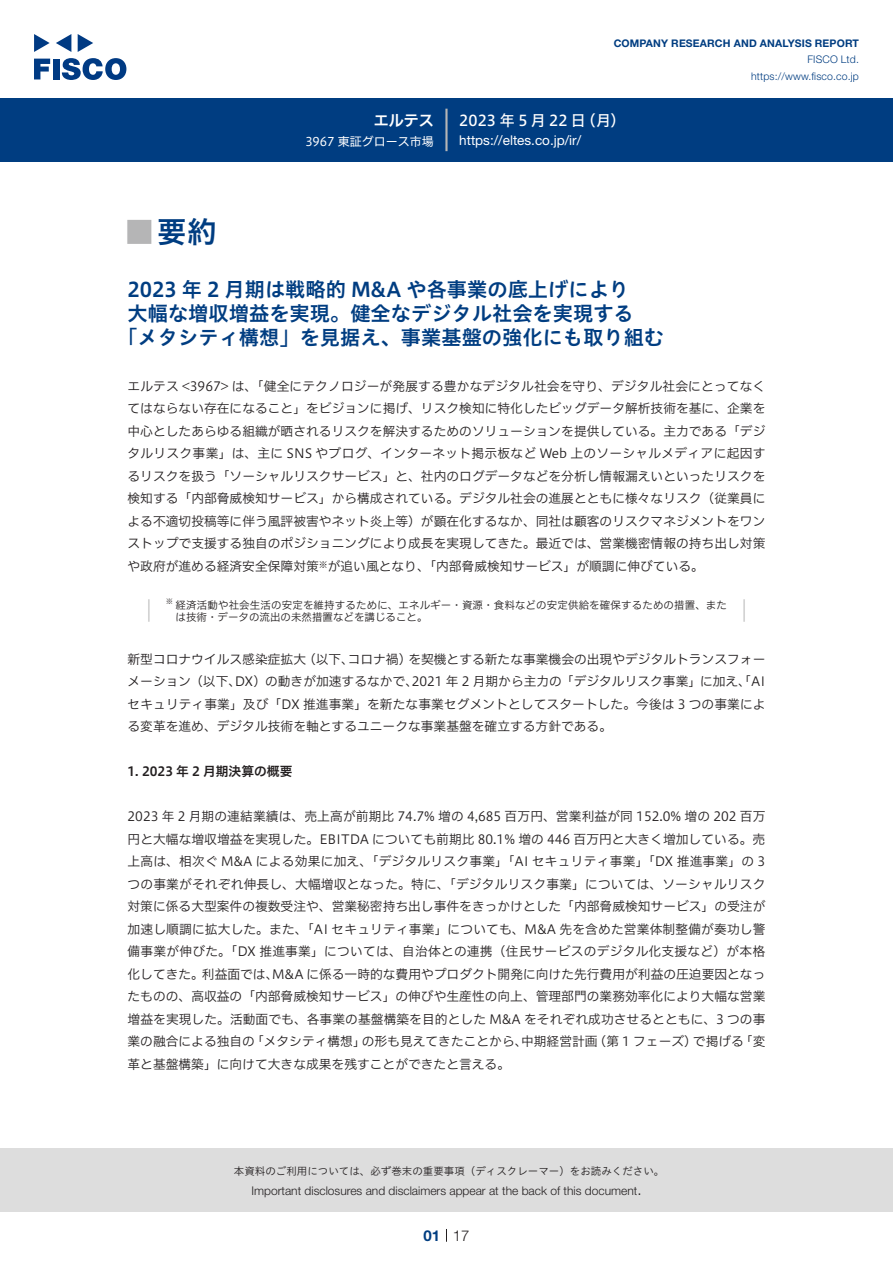
<style>
.page{position:relative;width:893px;height:1263px;background:#fff}
.page>*{position:absolute;margin:0;border:0;box-sizing:border-box;transform-origin:0 0}
.t1{font:30px "Hiragino UD Sans Std N W6";color:#003d81}
.t2{font:24px "Hiragino UD Sans Std N W6";color:#b5b5b6}
.t3{font:20.25px "Hiragino UD Sans Std W6";color:#003d81}
.t4{font:15px "Hiragino UD Sans F Std N W5";letter-spacing:.21em;color:#fff}
.t5{font:15px "Hiragino UD Sans F Std N W6";color:#fff}
.t6{font:300 15px "Helvetica Neue LT Std";color:#231f20}
.t7{font:700 15px "Helvetica Neue LT Std";color:#003d81}
.t8{font:13.5px "Helvetica Neue LT Std";color:#fff}
.t9{font:12.75px/22.5px "Hiragino UD Sans F Std N W3";color:#231f20}
.t10{font:12.75px "Hiragino UD Sans F Std N W3";letter-spacing:.02em;color:#231f20}
.t11{font:12.75px "Hiragino UD Sans F Std N W6";color:#231f20}
.t12{font:300 12px "Helvetica Neue LT Std";color:#231f20}
.t13{font:12px "Hiragino UD Sans F Std N W4";color:#fff}
.t14{font:10.5px "Hiragino UD Sans F Std N W3";letter-spacing:.01em;color:#231f20}
.t15{font:10.5px "Hiragino UD Sans Std W3";color:#231f20}
.t16{font:700 10.5px "Helvetica Neue LT Std";letter-spacing:.015em;color:#003d81}
.t17{font:300 10.5px/16.5px "Helvetica Neue LT Std";letter-spacing:.015em;color:#003d81;text-align:right}
.t18{font:8.85px "Hiragino UD Sans F Std N W3";color:#231f20}
.t19{font:7.35px "Hiragino UD Sans F Std N W3";color:#231f20}
</style>
<div class="page">
<div style="left:0;top:1148px;width:893px;height:64px;background:#ddd"></div>
<svg style="left:34px;top:59px;width:16px;height:20px"></svg>
<div style="left:53px;top:59px;width:6px;height:20px;background:#003a83"></div>
<svg style="left:62px;top:58px;width:64px;height:22px"></svg>
<svg style="left:34px;top:34px;width:16px;height:18px"></svg>
<svg style="left:78px;top:34px;width:15px;height:18px"></svg>
<svg style="left:56px;top:34px;width:15px;height:18px"></svg>
<div style="left:0;top:98px;width:893px;height:64px;background:#003d81"></div>
<hr style="left:445px;top:109px;width:3px;height:42px;background:#b5b5b6">
<svg style="left:446px;top:1229px;width:1px;height:13px"></svg>
<hr style="left:148px;top:599px;width:2px;height:23px;background:#d3d3d3">
<hr style="left:743px;top:599px;width:2px;height:23px;background:#d3d3d3">
<p class="t5" style="left:374px;top:109px;width:62px">エルテス</p>
<p class="t13" style="left:305px;top:132px;width:130px">3967 東証グロース市場</p>
<p class="t16" style="left:614px;top:37px;width:247px">COMPANY RESEARCH AND ANALYSIS REPORT</p>
<p class="t17" style="left:751px;top:51px;width:109px">FISCO Ltd. https://www.fisco.co j p.</p>
<p class="t4" style="left:581px;top:109px;width:46px">（月(</p>
<p class="t4" style="left:459px;top:109px;width:128px">2023年5月22日</p>
<p class="t8" style="left:459px;top:132px;width:123px">https://eltes. c o j p. /i r/</p>
<h1 class="t1" style="left:157px;top:209px;width:61px">要約</h1>
<h2 class="t2" style="left:128px;top:213px;width:25px">█</h2>
<h3 class="t3" style="left:128px;top:274px;width:503px">2023 年 2 月期は戦略的 M&amp;A や各事業の底上げにより</h3>
<h3 class="t3" style="left:128px;top:298px;width:508px">大幅な増収増益を実現。健全なデジタル社会を実現する</h3>
<h3 class="t3" style="left:117px;top:322px;width:548px">「メタシティ構想」を見据え、事業基盤の強化にも取り組む</h3>
<p class="t9" style="left:128px;top:374px;width:639px">エルテス &lt;3967&gt; は、「健全にテクノロジーが発展する豊かなデジタル社会を守り、デジタル社会にとってなく</p>
<p class="t9" style="left:128px;top:397px;width:639px">てはならない存在になること」をビジョンに掲げ、リスク検知に特化したビッグデータ解析技術を基に、企業を</p>
<p class="t9" style="left:128px;top:419px;width:639px">中心としたあらゆる組織が晒されるリスクを解決するためのソリューションを提供している。主力である「デジ</p>
<p class="t10" style="left:128px;top:444px;width:639px">タルリスク事業」は、主に SNS やブログ、インターネット掲示板など Web 上のソーシャルメディアに起因す</p>
<p class="t9" style="left:128px;top:464px;width:639px">るリスクを扱う「ソーシャルリスクサービス」と、社内のログデータなどを分析し情報漏えいといったリスクを</p>
<p class="t9" style="left:128px;top:487px;width:639px">検知する「内部脅威検知サービス」から構成されている。デジタル社会の進展とともに様々なリスク（従業員に</p>
<p class="t9" style="left:128px;top:509px;width:639px">よる不適切投稿等に伴う風評被害やネット炎上等）が顕在化するなか、同社は顧客のリスクマネジメントをワン</p>
<p class="t9" style="left:128px;top:532px;width:639px">ストップで支援する独自のポジショニングにより成長を実現してきた。最近では、営業機密情報の持ち出し対策</p>
<p class="t9" style="left:328px;top:554px;width:378px">が追い風となり、「内部脅威検知サービス」が順調に伸びている。</p>
<p class="t9" style="left:128px;top:554px;width:193px">や政府が進める経済安全保障対策</p>
<p class="t14" style="left:176px;top:597px;width:553px">経済活動や社会生活の安定を維持するために、エネルギー・資源・食料などの安定供給を確保するための措置、また</p>
<p class="t18" style="left:319px;top:558px;width:10px">※</p>
<p class="t19" style="left:166px;top:596px;width:9px">※</p>
<p class="t14" style="left:176px;top:609px;width:253px">は技術・データの流出の未然措置などを講じること。</p>
<p class="t9" style="left:408px;top:647px;width:358px">を契機とする新たな事業機会の出現やデジタルトランスフォー</p>
<p class="t9" style="left:128px;top:647px;width:180px">新型コロナウイルス感染症拡大</p>
<p class="t9" style="left:303px;top:647px;width:52px">（以下、</p>
<p class="t9" style="left:348px;top:647px;width:65px">コロナ禍）</p>
<p class="t9" style="left:235px;top:669px;width:185px">DX）の動きが加速するなかで、</p>
<p class="t9" style="left:412px;top:669px;width:355px">2021 年 2 月期から主力の「デジタルリスク事業」に加え、「AI</p>
<p class="t9" style="left:128px;top:669px;width:639px">メーション（以下、<br>セキュリティ事業」及び「DX 推進事業」を新たな事業セグメントとしてスタートした。今後は 3 つの事業による変革を進め、デジタル技術を軸とするユニークな事業基盤を確立する方針である。</p>
<p class="t11" style="left:128px;top:762px;width:166px">1. 2023 年 2 月期決算の概要</p>
<p class="t9" style="left:128px;top:804px;width:639px;text-align:right">2023 年 2 月期の連結業績は、売上高が前期比 74.7% 増の 4,685 百万円、営業利益が同 152.0% 増の 202 百万円と大幅な増収増益を実現した。EBITDA についても前期比 80.1% 増の 446 百万円と大きく増加している。売上高は、相次ぐ M&amp;A による効果に加え、「デジタルリスク事業」「AI セキュリティ事業」「DX 推進事業」の 3つの事業がそれぞれ伸長し、大幅増収となった。特に、「デジタルリスク事業」については、ソーシャルリスク対策に係る大型案件の複数受注や、営業秘密持ち出し事件をきっかけとした「内部脅威検知サービス」の受注が加速し順調に拡大した。また、「AI セキュリティ事業」についても、M&amp;A 先を含めた営業体制整備が奏功し警備事業が伸びた。「DX 推進事業」については、自治体との連携（住民サービスのデジタル化支援など）が本格利益面では M、 &amp;A に係る一時的な費用やプロダクト開発に向けた先行費用が利益の圧迫要因となっ</p>
<p class="t9" style="left:128px;top:962px;width:78px">化してきた。</p>
<p class="t9" style="left:128px;top:984px;width:639px">たものの、高収益の「内部脅威検知サービス」の伸びや生産性の向上、管理部門の業務効率化により大幅な営業</p>
<p class="t9" style="left:128px;top:1007px;width:639px">増益を実現した。活動面でも、各事業の基盤構築を目的とした M&amp;A をそれぞれ成功させるとともに、3 つの事</p>
<p class="t9" style="left:740px;top:1029px;width:27px">「変</p>
<p class="t9" style="left:594px;top:1029px;width:105px">（第 1 フェーズ）</p>
<p class="t9" style="left:693px;top:1029px;width:52px">で掲げる</p>
<p class="t9" style="left:128px;top:1029px;width:384px">業の融合による独自の<br>革と基盤構築」に向けて大きな成果を残すことができたと言える。</p>
<p class="t9" style="left:251px;top:1029px;width:116px">「メタシティ構想」</p>
<p class="t9" style="left:521px;top:1029px;width:78px">中期経営計画</p>
<p class="t9" style="left:362px;top:1029px;width:167px">の形も見えてきたことから、</p>
<p class="t15" style="left:234px;top:1163px;width:432px">本資料のご利用については、必ず巻末の重要事項（ディスクレーマー）をお読みください。</p>
<p class="t6" style="left:637px;top:1180px;width:6px">.</p>
<p class="t12" style="left:251px;top:1183px;width:387px">Important disclosures and disclaimers appear at the back of this document</p>
<p class="t7" style="left:423px;top:1226px;width:18px">01</p>
<p class="t6" style="left:453px;top:1226px;width:18px">17</p>
</div>
